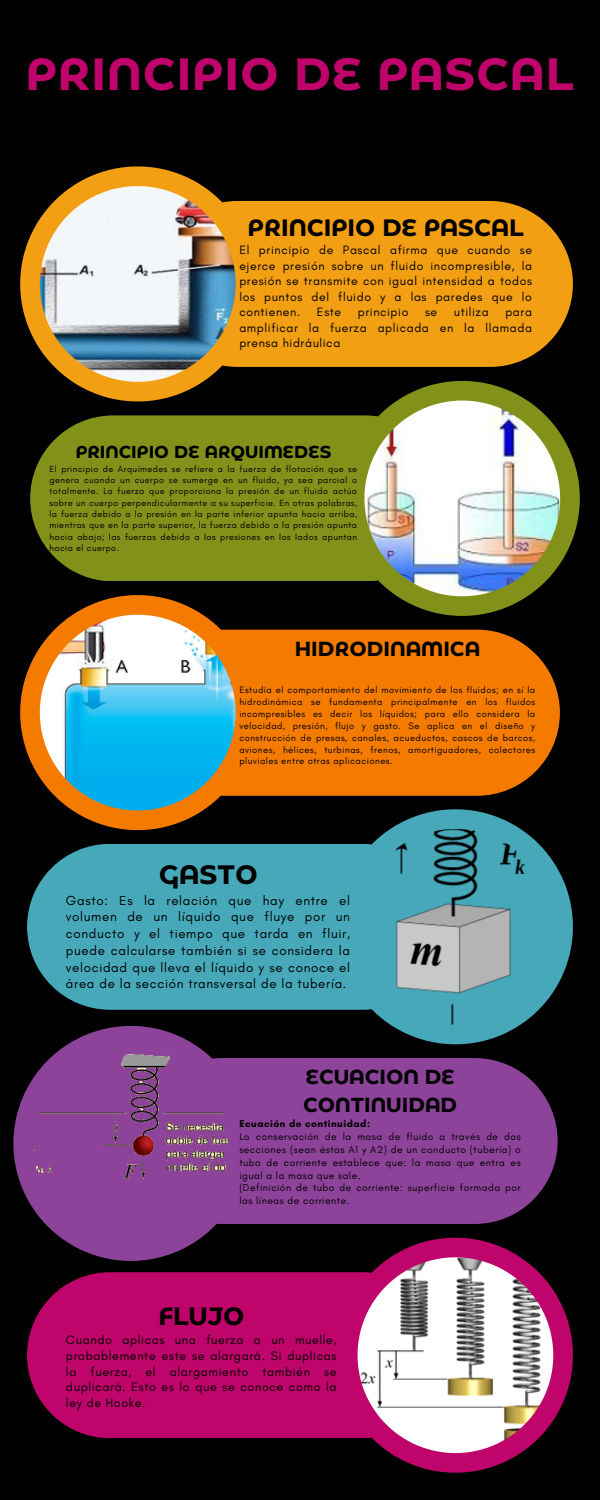
<style>
.page{position:relative;width:600px;height:1500px;background:#000}
.page>*{position:absolute;margin:0;border:0;box-sizing:border-box;transform-origin:0 0}
.t1{font:700 45.2px "Eastman Roman Alt";letter-spacing:.025em;color:#bf046b}
.t2{font:700 26.6px "Eastman Roman Alt";color:#000}
.t3{font:700 25px "Eastman Roman Alt";color:#000}
.t4{font:700 23.6px "Eastman Roman Alt";color:#000}
.t5{font:700 20.3px/28px "Eastman Roman Alt";color:#000}
.t6{font:700 17.3px "Eastman Roman Alt";color:#000}
.t7{font:13.3px/16.8px "Glacial Indifference";letter-spacing:.05em;color:#000;text-align:justify}
.t8{font:12.5px/15.8px "Glacial Indifference";letter-spacing:.05em;color:#000;text-align:justify}
.t9{font:12.3px/15.5px "Glacial Indifference";letter-spacing:.05em;color:#000;text-align:justify}
.t10{font:10.1px/12.8px "Glacial Indifference";letter-spacing:.05em;color:#000;text-align:justify}
.t11{font:700 10.1px "Glacial Indifference";letter-spacing:.05em;color:#000}
.t12{font:9.4px/11.9px "Glacial Indifference";letter-spacing:.05em;color:#000;text-align:justify}
.t13{font:9px/11.4px "Glacial Indifference";letter-spacing:.05em;color:#000;text-align:justify}
</style>
<div class="page">
<div style="left:155px;top:201px;width:418px;height:166px;background:#f39f13;border-radius:83px"></div>
<svg style="left:20px;top:166px;width:235px;height:235px"></svg>
<img style="left:40px;top:186px;width:196px;height:196px">
<div style="left:30px;top:415px;width:419px;height:166px;background:#82911a;border-radius:83px"></div>
<svg style="left:345px;top:381px;width:235px;height:235px"></svg>
<img style="left:364px;top:401px;width:196px;height:195px">
<div style="left:142px;top:630px;width:418px;height:166px;background:#f47b00;border-radius:83px"></div>
<svg style="left:20px;top:595px;width:235px;height:235px"></svg>
<img style="left:40px;top:615px;width:196px;height:195px">
<div style="left:27px;top:844px;width:418px;height:166px;background:#46a8b8;border-radius:83px"></div>
<svg style="left:338px;top:809px;width:235px;height:235px;fill:#42a1b0"></svg>
<img style="left:358px;top:829px;width:195px;height:196px">
<div style="left:139px;top:1058px;width:419px;height:166px;background:#8d4399;border-radius:83px"></div>
<svg style="left:13px;top:1026px;width:184px;height:235px"></svg>
<img style="left:33px;top:1046px;width:196px;height:195px">
<div style="left:27px;top:1272px;width:418px;height:166px;background:#bf046b;border-radius:83px"></div>
<svg style="left:338px;top:1238px;width:235px;height:235px"></svg>
<img style="left:358px;top:1257px;width:195px;height:196px">
<p class="t1" style="left:26px;top:57px;width:549px">PRINCIPIO DE PASCAL</p>
<p class="t4" style="left:248px;top:219px;width:278px">PRINCIPIO DE PASCAL</p>
<p class="t9" style="left:239px;top:242px;width:294px">El principio de Pascal afirma que cuando se ejerce presión sobre un fluido incompresible, la presión se transmite con igual intensidad a todos los puntos del fluido y a las paredes que lo contienen.</p>
<p class="t9" style="left:317px;top:304px;width:26px">Este</p>
<p class="t9" style="left:358px;top:304px;width:52px">principio</p>
<p class="t9" style="left:425px;top:304px;width:14px">se</p>
<p class="t9" style="left:454px;top:304px;width:36px">utiliza</p>
<p class="t9" style="left:239px;top:304px;width:294px;text-indent:266px">para amplificar la fuerza aplicada en la llamada prensa hidráulica</p>
<p class="t6" style="left:76px;top:445px;width:257px">PRINCIPIO DE ARQUIMEDES</p>
<p class="t13" style="left:49px;top:463px;width:309px">El principio de Arquímedes se refiere a la fuerza de flotación que se genera cuando un cuerpo se sumerge en un fluido, ya sea parcial o totalmente. La fuerza que proporciona la presión de un fluido actúa sobre un cuerpo perpendicularmente a su superficie. En otras palabras, la fuerza debido a la presión en la parte inferior apunta hacia arriba, mientras que en la parte superior, la fuerza debido a la presión apunta hacia abajo; las fuerzas debido a las presiones en los lados apuntan hacia el cuerpo.</p>
<p class="t5" style="left:295px;top:636px;width:187px">HIDRODINAMICA</p>
<p class="t12" style="left:239px;top:684px;width:297px">Estudia el comportamiento del movimiento de los fluidos; en sí la hidrodinámica se fundamenta principalmente en los fluidos incompresibles es decir los líquidos; para ello considera la velocidad, presión, flujo y gasto. Se aplica en el diseño y construcción de presas, canales, acueductos, cascos de barcos, aviones, hélices, turbinas, frenos, amortiguadores, colectores pluviales entre otras aplicaciones.</p>
<p class="t2" style="left:159px;top:864px;width:100px">GASTO</p>
<p class="t7" style="left:66px;top:891px;width:286px">Gasto: Es la relación que hay entre el volumen de un líquido que fluye por un conducto y el tiempo que tarda en fluir, puede calcularse también si se considera la velocidad que lleva el líquido y se conoce el área de la sección transversal de la tubería.</p>
<p class="t5" style="left:303px;top:1065px;width:156px">ECUACION DE<br>CONTINUIDAD</p>
<p class="t11" style="left:239px;top:1118px;width:132px">Ecuación de continuidad:</p>
<p class="t10" style="left:239px;top:1130px;width:283px">La conservación de la masa de fluido a través de dos secciones (sean éstas A1 y A2) de un conducto (tubería) o tubo de corriente establece que: la masa que entra es igual a la masa que sale.</p>
<p class="t10" style="left:239px;top:1181px;width:283px">(Definición de tubo de corriente: superficie formada por las líneas de corriente.</p>
<p class="t3" style="left:159px;top:1306px;width:87px">FLUJO</p>
<p class="t8" style="left:66px;top:1332px;width:272px">Cuando aplicas una fuerza a un muelle, probablemente este se alargará. Si duplicas la fuerza, el alargamiento también se duplicará. Esto es lo que se conoce como la ley de Hooke.</p>
</div>
